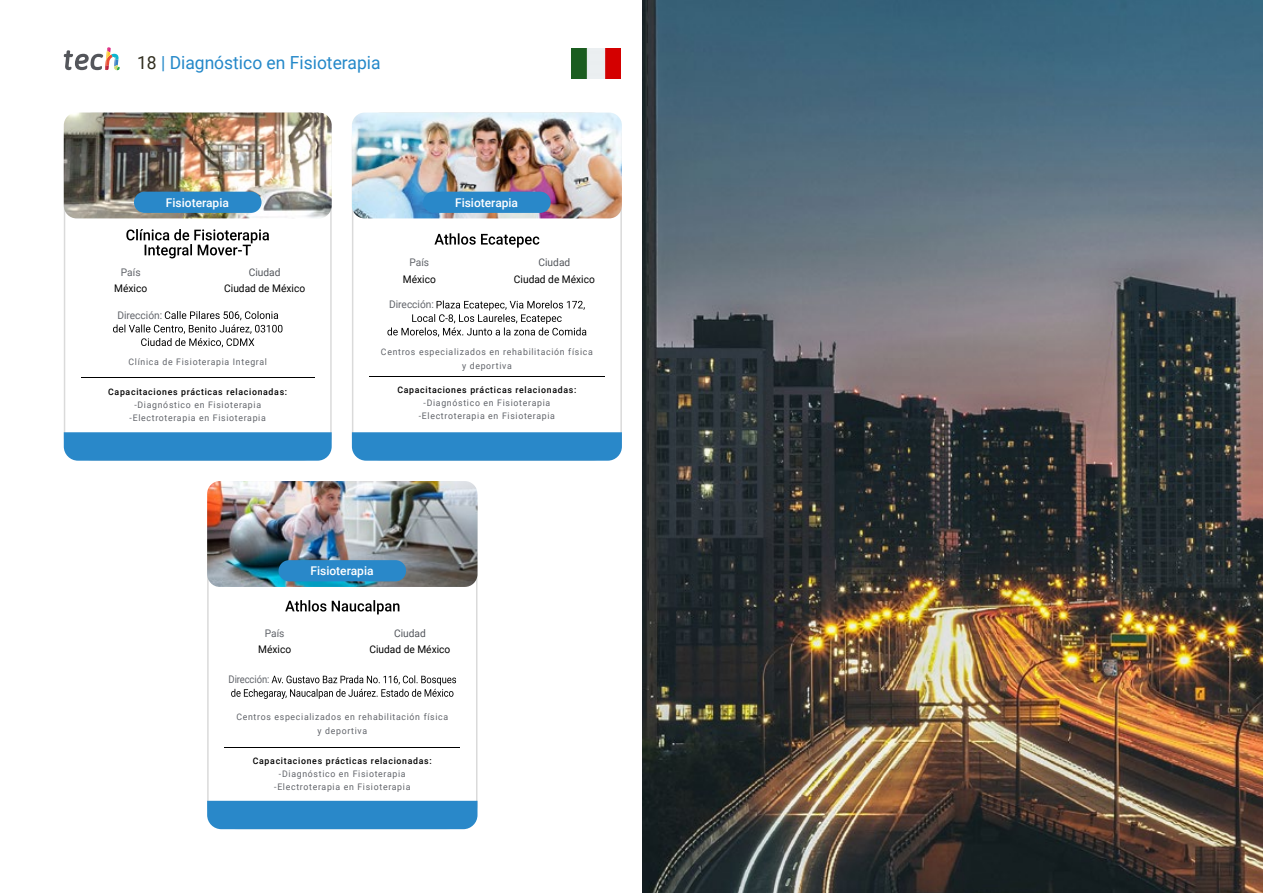
<style>
.page{position:relative;width:1263px;height:893px;background:#fff}
.page>*{position:absolute;margin:0;border:0;box-sizing:border-box;transform-origin:0 0}
.t1{font:18px "Roboto";color:#2488c9}
.t2{font:500 12px "Roboto";color:#fff}
.t3{font:10.5px "Roboto";color:#000}
.t4{font:10.5px "Roboto";color:#61646a}
.t5{font:10.5px "Roboto";color:#52555b}
.t6{font:10.5px "Roboto";color:#61646a;scale:.9 1}
.t7{font:9px/13.2px "Roboto";letter-spacing:.08em;color:#61646a;text-align:center}
.t8{font:500 9px "Roboto";letter-spacing:.08em;color:#000}
.s1{color:#312e20}
</style>
<div class="page">
<img style="left:571px;top:48px;width:50px;height:31px">
<img style="left:642px;top:0;width:621px;height:893px">
<svg style="left:64px;top:47px;width:56px;height:24px"></svg>
<svg style="left:63px;top:112px;width:269px;height:337px"></svg>
<img style="left:64px;top:113px;width:268px;height:105px">
<div style="left:134px;top:192px;width:127px;height:21px;background:#2988c9;border-radius:11px"></div>
<svg style="left:64px;top:432px;width:268px;height:29px;background:#2f8bca"></svg>
<hr style="left:81px;top:377px;width:234px;height:1px;background:#000">
<svg style="left:126px;top:229px;width:143px;height:29px"></svg>
<svg style="left:113px;top:311px;width:169px;height:36px"></svg>
<svg style="left:351px;top:112px;width:271px;height:336px"></svg>
<svg style="left:352px;top:432px;width:270px;height:29px;background:#2f8bca"></svg>
<hr style="left:369px;top:377px;width:236px;height:1px;background:#000">
<svg style="left:434px;top:233px;width:105px;height:15px"></svg>
<svg style="left:387px;top:300px;width:199px;height:37px"></svg>
<img style="left:352px;top:113px;width:270px;height:105px">
<div style="left:423px;top:192px;width:128px;height:21px;background:#2988c9;border-radius:11px"></div>
<svg style="left:207px;top:492px;width:271px;height:338px"></svg>
<img style="left:207px;top:481px;width:270px;height:106px">
<div style="left:279px;top:560px;width:127px;height:21px;background:#2988c9;border-radius:11px"></div>
<div style="left:207px;top:801px;width:270px;height:28px;background:#2988c9"></div>
<hr style="left:224px;top:747px;width:236px;height:1px;background:#000">
<svg style="left:285px;top:600px;width:114px;height:14px"></svg>
<svg style="left:231px;top:675px;width:225px;height:24px"></svg>
<h1 class="t1" style="left:137px;top:50px;width:245px"><span class="s1">18</span> | Diagnóstico en Fisioterapia</h1>
<h2 class="t2" style="left:166px;top:194px;width:65px">Fisioterapia</h2>
<p class="t4" style="left:121px;top:265px;width:21px">País</p>
<p class="t3" style="left:114px;top:281px;width:34px">México</p>
<p class="t5" style="left:249px;top:265px;width:33px">Ciudad</p>
<p class="t3" style="left:224px;top:281px;width:82px">Ciudad de México</p>
<p class="t4" style="left:410px;top:255px;width:21px">País</p>
<p class="t3" style="left:403px;top:272px;width:34px">México</p>
<h2 class="t2" style="left:455px;top:194px;width:65px">Fisioterapia</h2>
<h2 class="t2" style="left:463px;top:194px;width:48px">generico</h2>
<p class="t5" style="left:538px;top:255px;width:33px">Ciudad</p>
<p class="t3" style="left:514px;top:272px;width:82px">Ciudad de México</p>
<p class="t4" style="left:117px;top:308px;width:46px">Dirección:</p>
<p class="t7" style="left:129px;top:355px;width:140px">Clínica de Fisioterapia Integral</p>
<p class="t8" style="left:108px;top:385px;width:180px">Capacitaciones prácticas relacionadas:</p>
<p class="t7" style="left:130px;top:398px;width:138px">-Diagnóstico en Fisioterapia -Electroterapia en Fisioterapia</p>
<p class="t4" style="left:389px;top:297px;width:46px">Dirección:</p>
<p class="t7" style="left:381px;top:345px;width:213px">Centros especializados en rehabilitación física y deportiva</p>
<p class="t8" style="left:397px;top:383px;width:180px">Capacitaciones prácticas relacionadas:</p>
<p class="t7" style="left:419px;top:396px;width:138px">-Diagnóstico en Fisioterapia -Electroterapia en Fisioterapia</p>
<p class="t4" style="left:265px;top:626px;width:21px">País</p>
<p class="t3" style="left:258px;top:642px;width:34px">México</p>
<h2 class="t2" style="left:310px;top:563px;width:65px">Fisioterapia</h2>
<p class="t5" style="left:394px;top:626px;width:33px">Ciudad</p>
<p class="t3" style="left:369px;top:642px;width:82px">Ciudad de México</p>
<p class="t6" style="left:229px;top:672px;width:47px">Dirección:</p>
<p class="t7" style="left:236px;top:710px;width:213px">Centros especializados en rehabilitación física y deportiva</p>
<p class="t8" style="left:253px;top:754px;width:180px">Capacitaciones prácticas relacionadas:</p>
<p class="t7" style="left:274px;top:767px;width:138px">-Diagnóstico en Fisioterapia -Electroterapia en Fisioterapia</p>
</div>
